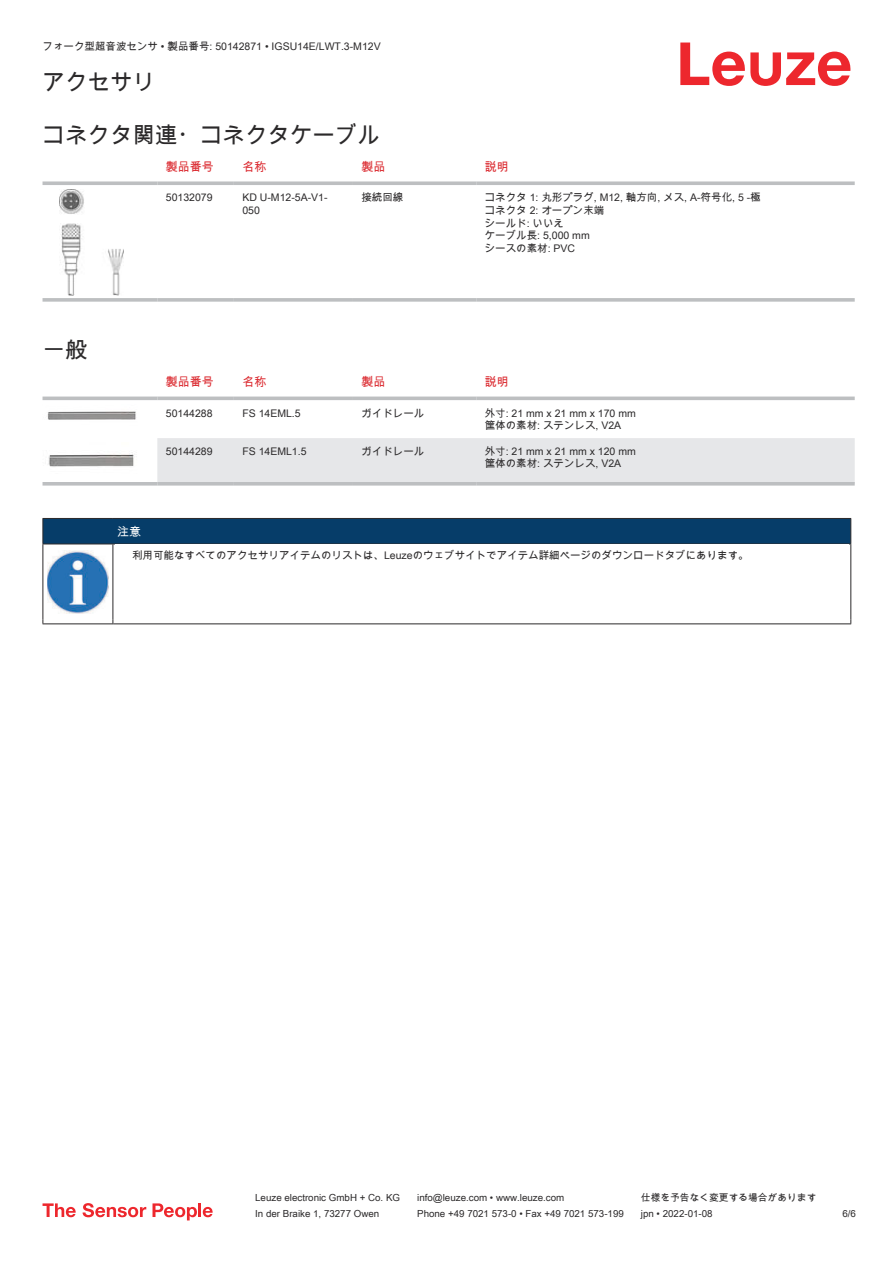
<style>
.page{position:relative;width:893px;height:1263px;background:#fff}
.page>*{position:absolute;margin:0;border:0;box-sizing:border-box;transform-origin:0 0}
.t1{font:22.5px "Arial Unicode MS";color:#2b292a}
.t2{font:12px "Arial Unicode MS";color:#db2a30}
.t3{font:12px "Arial Unicode MS";color:#fff}
.t4{font:10.5px/12.6px "Arial Unicode MS";color:#2b292a}
.t5{font:9.75px "Arial Unicode MS";color:#2b292a}
</style>
<div class="page">
<svg style="left:680px;top:43px;width:170px;height:43px"></svg>
<svg style="left:43px;top:181px;width:114px;height:4px"></svg>
<svg style="left:157px;top:181px;width:77px;height:4px"></svg>
<svg style="left:234px;top:181px;width:119px;height:4px"></svg>
<svg style="left:353px;top:181px;width:123px;height:4px"></svg>
<svg style="left:476px;top:181px;width:379px;height:4px;background:#c4c6c8"></svg>
<svg style="left:43px;top:298px;width:114px;height:4px"></svg>
<svg style="left:157px;top:298px;width:77px;height:4px"></svg>
<svg style="left:234px;top:298px;width:119px;height:4px"></svg>
<svg style="left:353px;top:298px;width:123px;height:4px"></svg>
<svg style="left:476px;top:298px;width:379px;height:4px;background:#c3c5c7"></svg>
<img style="left:59px;top:189px;width:65px;height:107px">
<svg style="left:43px;top:396px;width:812px;height:1px"></svg>
<div style="left:157px;top:438px;width:698px;height:44px;background:#e6e7e9"></div>
<hr style="left:43px;top:397px;width:114px;height:3px;background:#bdbfc1">
<hr style="left:157px;top:397px;width:77px;height:3px;background:#bdbfc1">
<hr style="left:234px;top:397px;width:119px;height:3px;background:#bdbfc1">
<hr style="left:353px;top:397px;width:123px;height:3px;background:#bdbfc1">
<hr style="left:476px;top:397px;width:379px;height:3px;background:#bdbfc1">
<svg style="left:43px;top:482px;width:114px;height:4px"></svg>
<svg style="left:157px;top:482px;width:77px;height:4px"></svg>
<svg style="left:234px;top:482px;width:119px;height:4px"></svg>
<svg style="left:353px;top:482px;width:123px;height:4px"></svg>
<svg style="left:476px;top:482px;width:379px;height:4px;background:#c3c5c7"></svg>
<img style="left:47px;top:411px;width:89px;height:9px">
<img style="left:48px;top:452px;width:86px;height:15px">
<hr style="left:43px;top:544px;width:70px;height:1px;background:#2b292a">
<svg style="left:43px;top:518px;width:808px;height:26px;background:#083c65"></svg>
<hr style="left:113px;top:544px;width:738px;height:1px;background:#2b292a">
<hr style="left:43px;top:544px;width:1px;height:75px;background:#2b292a">
<hr style="left:113px;top:544px;width:1px;height:75px;background:#2b292a">
<hr style="left:850px;top:544px;width:1px;height:75px;background:#2b292a">
<hr style="left:43px;top:623px;width:70px;height:1px;background:#2b292a">
<hr style="left:113px;top:623px;width:738px;height:1px;background:#2b292a">
<img style="left:47px;top:550px;width:61px;height:63px">
<svg style="left:43px;top:1203px;width:33px;height:14px"></svg>
<svg style="left:83px;top:1203px;width:63px;height:14px"></svg>
<svg style="left:153px;top:1203px;width:44px;height:17px"></svg>
<hr style="left:198px;top:1203px;width:3px;height:14px;background:#ed272d">
<svg style="left:203px;top:1207px;width:10px;height:10px"></svg>
<p class="t4" style="left:43px;top:40px;width:340px">フォーク型超音波センサ • 製品番号: 50142871 • IGSU14E/LWT.3-M12V</p>
<h1 class="t1" style="left:43px;top:66px;width:114px">アクセサリ</h1>
<h1 class="t1" style="left:43px;top:119px;width:339px">コネクタ関連・コネクタケーブル</h1>
<p class="t2" style="left:166px;top:158px;width:49px">製品番号</p>
<p class="t2" style="left:242px;top:158px;width:25px">名称</p>
<p class="t2" style="left:361px;top:158px;width:25px">製品</p>
<p class="t2" style="left:485px;top:158px;width:25px">説明</p>
<p class="t4" style="left:166px;top:191px;width:48px">50132079</p>
<p class="t4" style="left:242px;top:191px;width:87px">KD U-M12-5A-V1-<br>050</p>
<p class="t4" style="left:361px;top:191px;width:43px">接続回線</p>
<p class="t4" style="left:485px;top:191px;width:277px">コネクタ 1: 丸形プラグ, M12, 軸方向, メス, A-符号化, 5 -極コネクタ 2: オープン末端<br>シールド: いいえ<br>ケーブル長: 5,000 mm<br>シースの素材: PVC</p>
<h1 class="t1" style="left:43px;top:334px;width:46px">一般</h1>
<p class="t2" style="left:166px;top:373px;width:49px">製品番号</p>
<p class="t2" style="left:242px;top:373px;width:25px">名称</p>
<p class="t2" style="left:361px;top:373px;width:25px">製品</p>
<p class="t2" style="left:485px;top:373px;width:25px">説明</p>
<p class="t4" style="left:166px;top:406px;width:48px">50144288</p>
<p class="t4" style="left:242px;top:406px;width:60px">FS 14EML.5</p>
<p class="t4" style="left:361px;top:406px;width:64px">ガイドレール</p>
<p class="t4" style="left:485px;top:406px;width:153px">外寸: 21 mm x 21 mm x 170 mm筐体の素材: ステンレス, V2A</p>
<p class="t4" style="left:166px;top:444px;width:48px">50144289</p>
<p class="t4" style="left:242px;top:444px;width:66px">FS 14EML1.5</p>
<p class="t4" style="left:361px;top:444px;width:64px">ガイドレール</p>
<p class="t4" style="left:485px;top:444px;width:153px">外寸: 21 mm x 21 mm x 120 mm筐体の素材: ステンレス, V2A</p>
<p class="t3" style="left:117px;top:523px;width:25px">注意</p>
<p class="t4" style="left:132px;top:548px;width:618px">利用可能なすべてのアクセサリアイテムのリストは、Leuzeのウェブサイトでアイテム詳細ページのダウンロードタブにあります。</p>
<p class="t5" style="left:255px;top:1191px;width:146px">Leuze electronic GmbH + Co. KG</p>
<p class="t5" style="left:417px;top:1191px;width:149px">info@leuze.com • www.leuze.com</p>
<p class="t5" style="left:641px;top:1191px;width:177px">仕様を予告なく変更する場合があります</p>
<p class="t5" style="left:255px;top:1206px;width:126px">In der Braike 1, 73277 Owen</p>
<p class="t5" style="left:417px;top:1206px;width:208px">Phone +49 7021 573-0 • Fax +49 7021 573-199</p>
<p class="t5" style="left:641px;top:1206px;width:73px">jpn • 2022-01-08</p>
<p class="t5" style="left:842px;top:1206px;width:15px">6 /6</p>
</div>
